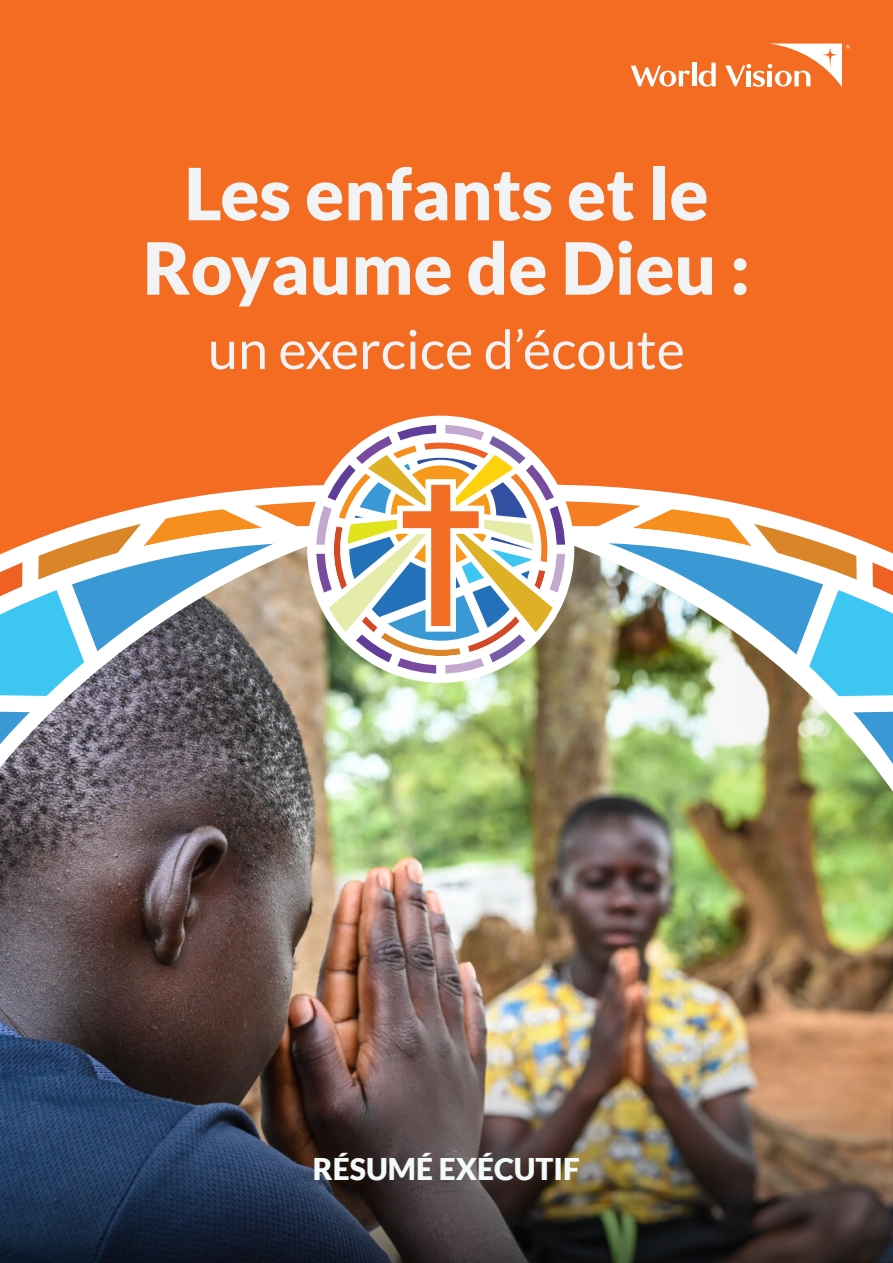
<style>
.page{position:relative;width:893px;height:1263px;background:#fff}
.page>*{position:absolute;margin:0;border:0;box-sizing:border-box;transform-origin:0 0}
.t1{font:900 72px/74.4px "Lato";color:#f2f3f4;text-align:center}
.t2{font:54px "Lato";color:#f2f3f4}
.t3{font:900 30px "Lato";color:#f3fafb}
</style>
<div class="page">
<div style="left:0;top:0;width:893px;height:957px;background:#f36c21"></div>
<img style="left:0;top:928px;width:893px;height:68px">
<img style="left:0;top:418px;width:893px;height:510px">
<hr style="left:692px;top:63px;width:4px;height:23px;background:#fff">
<svg style="left:699px;top:63px;width:17px;height:24px"></svg>
<svg style="left:631px;top:66px;width:59px;height:21px"></svg>
<svg style="left:725px;top:44px;width:125px;height:43px"></svg>
<img style="left:0;top:996px;width:893px;height:267px">
<p class="t1" style="left:143px;top:155px;width:609px">Les enfants et le<br>Royaume de Dieu :</p>
<p class="t2" style="left:208px;top:319px;width:478px">un exercice d’écoute</p>
<p class="t3" style="left:313px;top:1151px;width:268px">RÉSUMÉ EXÉCUTIF</p>
</div>
